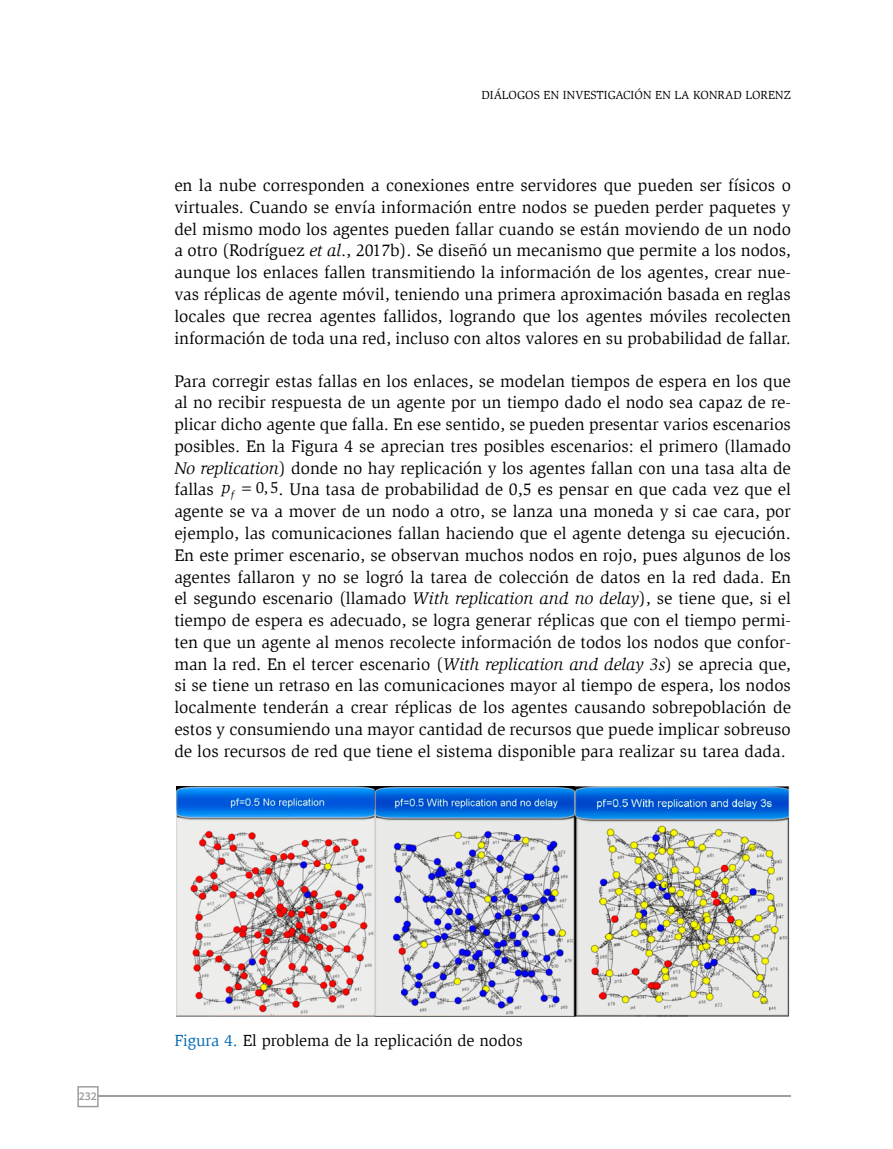
<style>
.page{position:relative;width:893px;height:1149px;background:#fff}
.page>*{position:absolute;margin:0;border:0;box-sizing:border-box;transform-origin:0 0}
.t1{font:17.25px/21.8px "Slimbach Std";color:#000;text-align:justify}
.t2{font:16.5px "Slimbach Std";color:#000}
.t3{font:12px "Slimbach Std";color:#000}
.t4{font:600 12px "Source Sans Pro";color:#9d9d9c}
.s1{font-style:italic}
.s2{font-style:italic;font-size:16.5px}
.s3{font-size:16.5px}
.s4{color:#0069b4}
</style>
<div class="page">
<hr style="left:99px;top:1094px;width:692px;height:2px;background:#9d9d9c">
<div style="left:77px;top:1085px;width:22px;height:21px;border:2px solid #9d9d9c"></div>
<img style="left:176px;top:786px;width:613px;height:230px">
<p class="t3" style="left:481px;top:88px;width:135px">Diálogos en investigac</p>
<p class="t3" style="left:631px;top:88px;width:96px">ión en la Konrad</p>
<p class="t3" style="left:745px;top:88px;width:47px">Lorenz</p>
<p class="t1" style="left:174px;top:174px;width:618px">en la nube corresponden a conexiones entre servidores que pueden ser físicos o virtuales. Cuando se envía información entre nodos se pueden perder paquetes y del mismo modo los agentes pueden fallar cuando se están moviendo de un nodo a otro (Rodríguez <span class="s1">et al</span>., 2017b). Se diseñó un mecanismo que permite a los nodos, aunque los enlaces fallen transmitiendo la información de los agentes, crear nue&shy;vas réplicas de agente móvil, teniendo una primera aproximación basada en reglas locales que recrea agentes fallidos, logrando que los agentes móviles recolecten información de toda una red, incluso con altos valores en su probabilidad de fallar.</p>
<p class="t1" style="left:174px;top:370px;width:618px">Para corregir estas fallas en los enlaces, se modelan tiempos de espera en los que al no recibir respuesta de un agente por un tiempo dado el nodo sea capaz de re&shy;plicar dicho agente que falla. En ese sentido, se pueden presentar varios escenarios posibles. En la Figura 4 se aprecian tres posibles escenarios: el primero (llamado <span class="s1">No replication</span>) donde no hay replicación y los agentes fallan con una tasa alta de fallas <span class="s2">p</span><sub>f</sub></p>
<p class="t1" style="left:174px;top:478px;width:618px;text-indent:81px"><span class="s3">0 5,</span> . Una tasa de probabilidad de 0,5 es pensar en que cada vez que el agente se va a mover de un nodo a otro, se lanza una moneda y si cae cara, por ejemplo, las comunicaciones fallan haciendo que el agente detenga su ejecución.<br>En este primer escenario, se observan muchos nodos en rojo, pues algunos de los agentes fallaron y no se logró la tarea de colección de datos en la red dada. En el segundo escenario (llamado <span class="s1">With replication and no delay</span>), se tiene que, si el tiempo de espera es adecuado, se logra generar réplicas que con el tiempo permi&shy;ten que un agente al menos recolecte información de todos los nodos que confor&shy;man la red. En el tercer escenario (<span class="s1">With replication and delay 3s</span>) se aprecia que, si se tiene un retraso en las comunicaciones mayor al tiempo de espera, los nodos localmente tenderán a crear réplicas de los agentes causando sobrepoblación de estos y consumiendo una mayor cantidad de recursos que puede implicar sobreuso de los recursos de red que tiene el sistema disponible para realizar su tarea dada.</p>
<p class="t4" style="left:79px;top:1087px;width:20px">232</p>
<p class="t2" style="left:174px;top:1030px;width:350px"><span class="s4">Figura 4.</span> El problema de la replicación de nodos</p>
</div>
